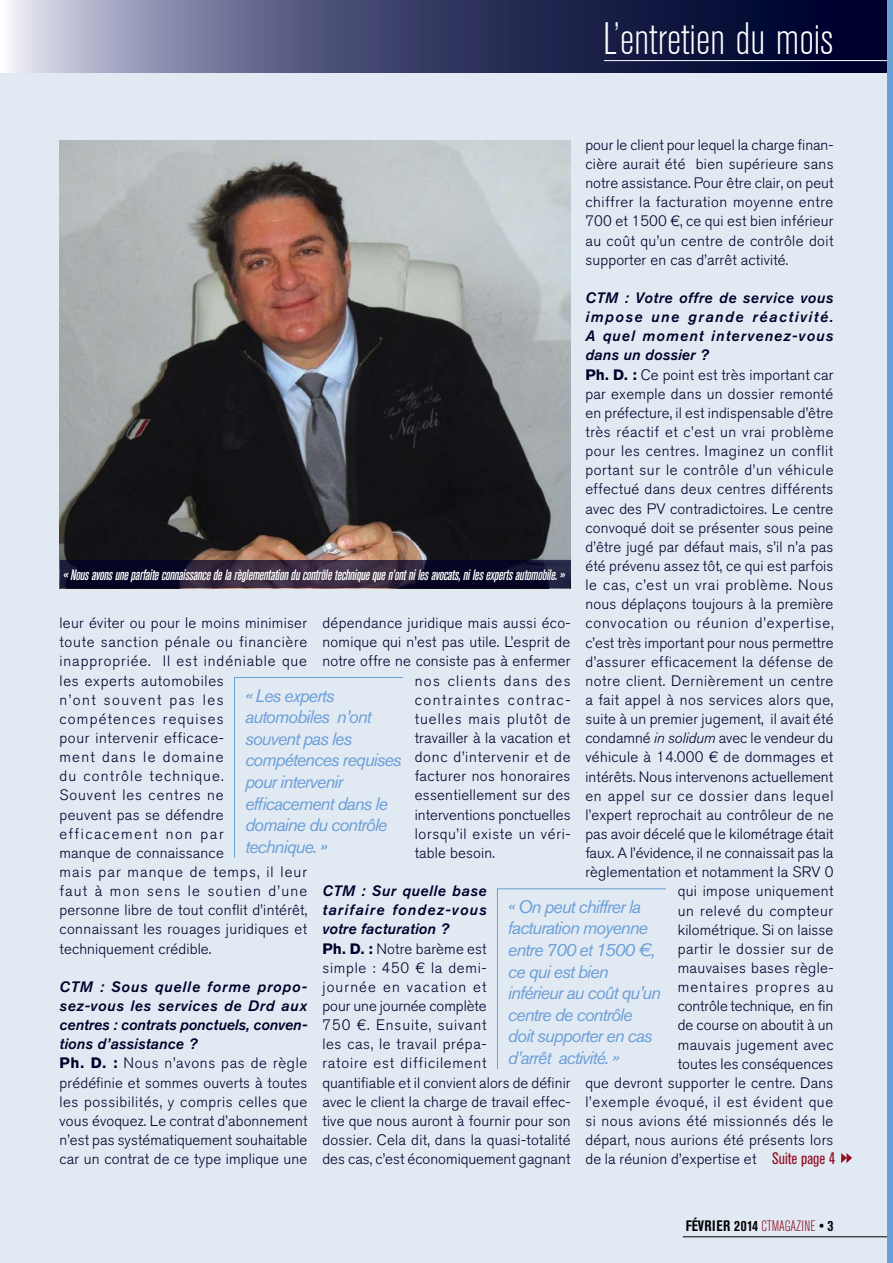
<style>
.page{position:relative;width:893px;height:1263px;background:#e1e9f3}
.page>*{position:absolute;margin:0;border:0;box-sizing:border-box;transform-origin:0 0}
.t1{font:300 condensed 45px "Akzidenz Grotesk BE";color:#fff}
.t2{font:italic 18px/21.6px "Akzidenz Grotesk BQ";letter-spacing:-.05em;color:#6b9fd8}
.t3{font:condensed 16.5px "Akzidenz Grotesk BE";color:#910e21}
.t4{font:300 15px/19.2px "Akzidenz Grotesk BQ";letter-spacing:.02em;color:#00002a}
.t5{font:300 15px/19.2px "Akzidenz Grotesk BQ";letter-spacing:.05em;color:#00002a}
.t6{font:300 15px "Akzidenz Grotesk BQ";letter-spacing:.04em;color:#00002a}
.t7{font:italic 500 condensed 15px "Akzidenz Grotesk BE";color:#fff}
.t8{font:300 15px "Akzidenz Grotesk BQ";letter-spacing:.045em;color:#00002a}
.t9{font:300 15px "Akzidenz Grotesk BQ";color:#00002a}
.t10{font:300 15px "Akzidenz Grotesk BQ";letter-spacing:.055em;color:#00002a}
.t11{font:italic 15px "Akzidenz Grotesk BQ Med";letter-spacing:.04em;color:#00002a}
.t12{font:italic 15px "Akzidenz Grotesk BQ Med";letter-spacing:.105em;color:#00002a}
.t13{font:italic 15px "Akzidenz Grotesk BQ Med";letter-spacing:.075em;color:#00002a}
.t14{font:700 condensed 15px "Akzidenz Grotesk BE";letter-spacing:.035em;color:#000}
.t15{font:300 15px "Akzidenz Grotesk BQ";letter-spacing:-.005em;color:#00002a}
.t16{font:300 15px "Akzidenz Grotesk BQ";letter-spacing:.105em;color:#00002a}
.t17{font:300 15px "Akzidenz Grotesk BQ";letter-spacing:.065em;color:#00002a}
.t18{font:300 15px "Akzidenz Grotesk BQ";letter-spacing:.075em;color:#00002a}
.t19{font:300 15px "Akzidenz Grotesk BQ";letter-spacing:.09em;color:#00002a}
.t20{font:italic 15px "Akzidenz Grotesk BQ Med";letter-spacing:.01em;color:#00002a}
.s1{font-weight:700}
.s2{font-style:italic}
.s3{font-family:"Akzidenz Grotesk BQ Med";font-weight:400;font-style:italic}
.s4{font-weight:300;color:#910e21}
.s5{font-weight:400}
</style>
<div class="page">
<svg style="left:0;top:0;width:887px;height:72px;background:#484c71"></svg>
<svg style="left:841px;top:1153px;width:11px;height:10px"></svg>
<hr style="left:604px;top:60px;width:289px;height:1px;background:#fff">
<hr style="left:683px;top:1236px;width:210px;height:1px;background:#000">
<div style="left:887px;top:0;width:6px;height:1263px;background:#6b9fd8"></div>
<img style="left:60px;top:140px;width:510px;height:420px">
<svg style="left:60px;top:560px;width:510px;height:28px;background:#1f1832"></svg>
<svg style="left:234px;top:677px;width:170px;height:181px"></svg>
<svg style="left:497px;top:888px;width:169px;height:181px"></svg>
<p class="t1" style="left:603px;top:14px;width:232px">L’entretien du mois</p>
<p class="t4" style="left:585px;top:135px;width:250px;text-align:justify">pour le client pour lequel la charge finan&shy;cière aurait été bien supérieure sans notre assistance. Pour être clair, on peut chiffrer la facturation moyenne entre 700 et 1500 €, ce qui est bien inférieur au coût qu’un centre de contrôle doit supporter en cas d’arrêt activité.</p>
<p class="t11" style="left:585px;top:289px;width:250px">CTM : Votre offre de service vous</p>
<p class="t12" style="left:585px;top:308px;width:250px">impose une grande réactivité.</p>
<p class="t13" style="left:585px;top:327px;width:249px">A quel moment intervenez-vous</p>
<p class="t20" style="left:585px;top:347px;width:124px">dans un dossier ?</p>
<p class="t4" style="left:585px;top:365px;width:250px"><span class="s1">Ph. D. :</span> Ce point est très important car</p>
<p class="t4" style="left:585px;top:384px;width:249px">par exemple dans un dossier remonté</p>
<p class="t4" style="left:585px;top:403px;width:249px">en préfecture, il est indispensable d’être</p>
<p class="t4" style="left:585px;top:422px;width:250px">très réactif et c’est un vrai problème</p>
<p class="t6" style="left:585px;top:442px;width:249px">pour les centres. Imaginez un conflit</p>
<p class="t6" style="left:585px;top:462px;width:250px">portant sur le contrôle d’un véhicule</p>
<p class="t4" style="left:585px;top:480px;width:250px">effectué dans deux centres différents</p>
<p class="t4" style="left:585px;top:499px;width:250px">avec des PV contradictoires. Le centre</p>
<p class="t4" style="left:585px;top:518px;width:250px">convoqué doit se présenter sous peine</p>
<p class="t4" style="left:585px;top:537px;width:249px">d’être jugé par défaut mais, s’il n’a pas</p>
<p class="t4" style="left:585px;top:556px;width:250px">été prévenu assez tôt, ce qui est parfois</p>
<p class="t5" style="left:585px;top:576px;width:250px">le cas, c’est un vrai problème. Nous</p>
<p class="t4" style="left:585px;top:595px;width:250px">nous déplaçons toujours à la première</p>
<p class="t10" style="left:585px;top:615px;width:250px">convocation ou réunion d’expertise,</p>
<p class="t4" style="left:585px;top:633px;width:250px">c’est très important pour nous permettre</p>
<p class="t4" style="left:585px;top:652px;width:250px">d’assurer efficacement la défense de</p>
<p class="t6" style="left:585px;top:672px;width:250px">notre client. Dernièrement un centre</p>
<p class="t4" style="left:585px;top:690px;width:249px">a fait appel à nos services alors que,</p>
<p class="t4" style="left:585px;top:710px;width:250px">suite à un premier jugement, il avait été</p>
<p class="t9" style="left:585px;top:730px;width:249px">condamné <span class="s2">in solidum</span> avec le vendeur du</p>
<p class="t4" style="left:585px;top:748px;width:249px">véhicule à 14.000 € de dommages et</p>
<p class="t4" style="left:585px;top:767px;width:249px">intérêts. Nous intervenons actuellement</p>
<p class="t8" style="left:585px;top:787px;width:250px">en appel sur ce dossier dans lequel</p>
<p class="t4" style="left:585px;top:805px;width:250px">l’expert reprochait au contrôleur de ne</p>
<p class="t4" style="left:585px;top:824px;width:250px">pas avoir décelé que le kilométrage était</p>
<p class="t9" style="left:585px;top:844px;width:250px">faux. A l’évidence, il ne connaissait pas la</p>
<p class="t4" style="left:585px;top:863px;width:250px">règlementation et notamment la SRV 0</p>
<p class="t4" style="left:678px;top:882px;width:157px">qui impose uniquement</p>
<p class="t8" style="left:678px;top:902px;width:157px">un relevé du compteur</p>
<p class="t4" style="left:678px;top:920px;width:157px">kilométrique. Si on laisse</p>
<p class="t6" style="left:678px;top:940px;width:157px">partir le dossier sur de</p>
<p class="t4" style="left:678px;top:958px;width:157px">mauvaises bases règle-</p>
<p class="t18" style="left:678px;top:978px;width:157px">mentaires propres au</p>
<p class="t15" style="left:678px;top:998px;width:157px">contrôle technique, en fin</p>
<p class="t9" style="left:678px;top:1017px;width:157px">de course on aboutit à un</p>
<p class="t4" style="left:678px;top:1035px;width:157px">mauvais jugement avec</p>
<p class="t4" style="left:678px;top:1054px;width:157px">toutes les conséquences</p>
<p class="t4" style="left:585px;top:1073px;width:250px">que devront supporter le centre. Dans</p>
<p class="t5" style="left:585px;top:1092px;width:249px">l’exemple évoqué, il est évident que</p>
<p class="t4" style="left:585px;top:1111px;width:250px">si nous avions été missionnés dés le</p>
<p class="t4" style="left:585px;top:1131px;width:250px">départ, nous aurions été présents lors</p>
<p class="t4" style="left:585px;top:1150px;width:173px">de la réunion d’expertise et</p>
<p class="t7" style="left:63px;top:566px;width:506px">«Nousavonsuneparfaiteconnaissancedelarèglementationducontrôletechniquequen’ontnilesavocats,nilesexpertsautomobile. »</p>
<p class="t5" style="left:60px;top:614px;width:249px">leur éviter ou pour le moins minimiser toute sanction pénale ou financière inappropriée. Il est indéniable que les experts automobiles<br>n’ont souvent pas les compétences requises<br>pour intervenir efficace-<br>ment dans le domaine<br>du contrôle technique.<br>Souvent les centres ne<br>peuvent pas se défendre efficacement non par<br>manque de connaissance<br>mais par manque de temps, il leur faut à mon sens le soutien d’une personne libre de tout conflit d’intérêt, connaissant les rouages juridiques et techniquement crédible.</p>
<p class="t4" style="left:60px;top:977px;width:249px"><span class="s3">CTM : Sous quelle forme propo&shy;sez-vous les services de Drd aux centres : contrats ponctuels, conven&shy;tions d’assistance ?<br></span><span class="s1">Ph. D. :</span> Nous n’avons pas de règle prédéfinie et sommes ouverts à toutes les possibilités, y compris celles que vous évoquez. Le contrat d’abonnement n’est pas systématiquement souhaitable car un contrat de ce type implique une</p>
<p class="t4" style="left:322px;top:614px;width:250px">dépendance juridique mais aussi éco-</p>
<p class="t4" style="left:322px;top:633px;width:249px">nomique qui n’est pas utile. L’esprit de</p>
<p class="t4" style="left:322px;top:652px;width:250px">notre offre ne consiste pas à enfermer</p>
<p class="t19" style="left:415px;top:672px;width:157px">nos clients dans des</p>
<p class="t16" style="left:415px;top:691px;width:157px">contraintes contrac-</p>
<p class="t17" style="left:415px;top:710px;width:157px">tuelles mais plutôt de</p>
<p class="t4" style="left:415px;top:728px;width:157px">travailler à la vacation et</p>
<p class="t8" style="left:415px;top:748px;width:157px">donc d’intervenir et de</p>
<p class="t4" style="left:415px;top:767px;width:157px">facturer nos honoraires</p>
<p class="t4" style="left:415px;top:786px;width:157px">essentiellement sur des</p>
<p class="t4" style="left:415px;top:805px;width:157px">interventions ponctuelles</p>
<p class="t8" style="left:415px;top:825px;width:157px">lorsqu’il existe un véri-</p>
<p class="t4" style="left:415px;top:843px;width:82px">table besoin.</p>
<p class="t4" style="left:322px;top:881px;width:250px"><span class="s3">CTM : Sur quelle base<br>tarifaire fondez-vous<br>votre facturation ?<br></span><span class="s1">Ph. D. :</span> Notre barème est<br>simple : 450 € la demi-<br>journée en vacation et<br>pour une journée complète<br>750 €. Ensuite, suivant<br>les cas, le travail prépa-<br>ratoire est difficilement<br>quantifiable et il convient alors de définir avec le client la charge de travail effec&shy;tive que nous auront à fournir pour son dossier. Cela dit, dans la quasi-totalité des cas, c’est économiquement gagnant</p>
<p class="t2" style="left:245px;top:684px;width:158px">« Les experts automobiles n’ont souvent pas les compétences requises pour intervenir efficacement dans le domaine du contrôle technique. »</p>
<p class="t2" style="left:508px;top:896px;width:154px">« On peut chiffrer la facturation moyenne entre 700 et 1500 €, ce qui est bien inférieur au coût qu’un centre de contrôle doit supporter en cas d’arrêt activité. »</p>
<p class="t3" style="left:772px;top:1149px;width:64px">Suite page 4</p>
<p class="t14" style="left:686px;top:1217px;width:149px">FÉVRIER 2014 <span class="s4">CTMAGAZINE</span> <span class="s5">•</span> 3</p>
</div>
